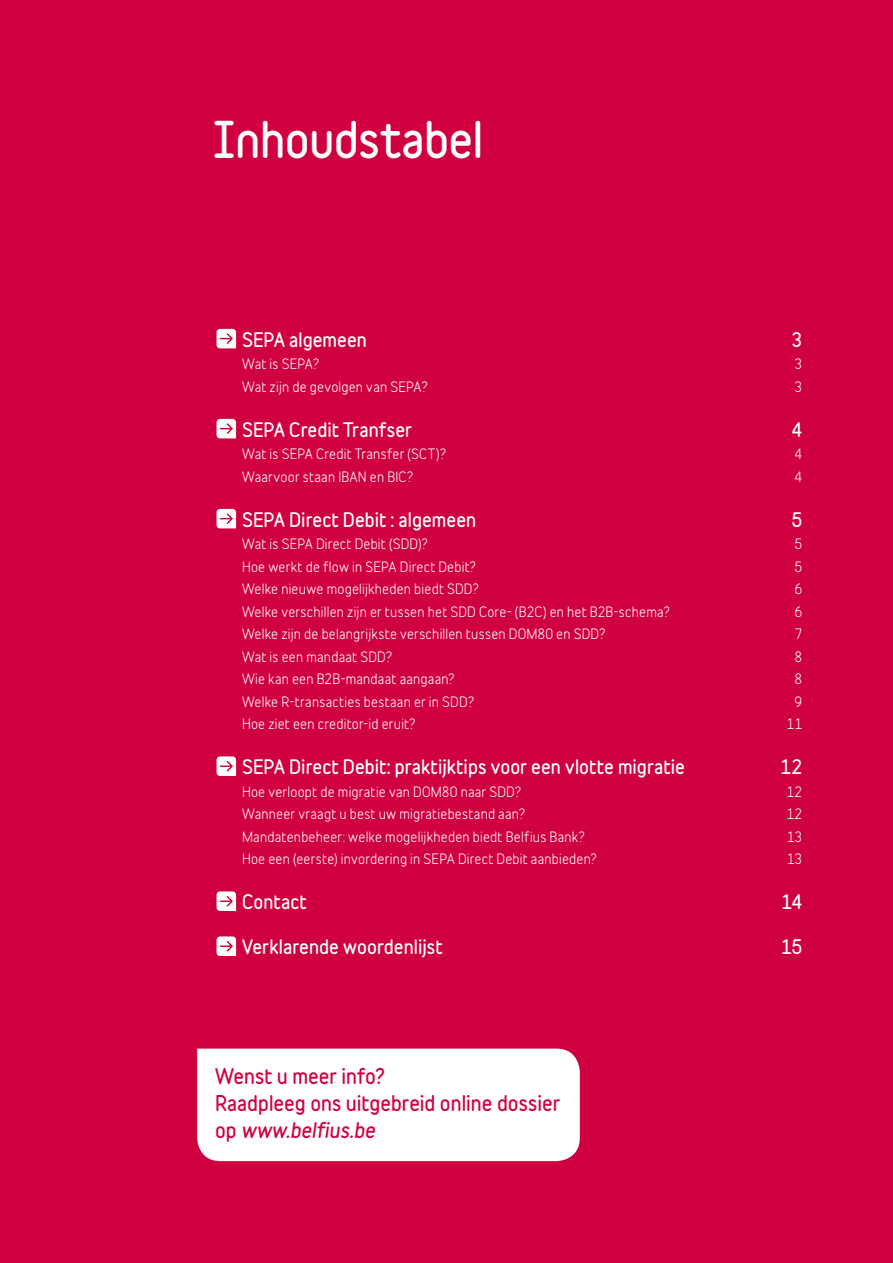
<style>
.page{position:relative;width:893px;height:1263px;background:#d00040}
.page>*{position:absolute;margin:0;border:0;box-sizing:border-box;transform-origin:0 0}
.t1{font:700 45.3px "Belfius Normal";letter-spacing:-.01em;color:#fff}
.t2{font:700 19.5px/27px "Belfius Alternative";color:#d00040}
.t3{font:700 18px "Belfius Alternative";color:#fff}
.t4{font:13.5px "Belfius Alternative";letter-spacing:.015em;color:#fff}
.s1{font-style:italic}
</style>
<div class="page">
<div style="left:197px;top:1048px;width:383px;height:113px;background:#fff"></div>
<svg style="left:217px;top:329px;width:19px;height:19px"></svg>
<svg style="left:217px;top:419px;width:19px;height:19px"></svg>
<svg style="left:217px;top:509px;width:19px;height:19px"></svg>
<svg style="left:217px;top:756px;width:19px;height:20px"></svg>
<svg style="left:217px;top:891px;width:19px;height:20px"></svg>
<svg style="left:217px;top:936px;width:19px;height:20px"></svg>
<h1 class="t1" style="left:213px;top:104px;width:271px">Inhoudstabel</h1>
<h3 class="t3" style="left:242px;top:325px;width:126px">SEPA algemeen</h3>
<h3 class="t3" style="left:791px;top:325px;width:12px">3</h3>
<p class="t4" style="left:242px;top:353px;width:79px">Wat is SEPA?</p>
<p class="t4" style="left:795px;top:353px;width:9px">3</p>
<p class="t4" style="left:242px;top:375px;width:188px">Wat zijn de gevolgen van SEPA?</p>
<p class="t4" style="left:795px;top:375px;width:9px">3</p>
<h3 class="t3" style="left:242px;top:415px;width:171px">SEPA Credit Tranfser</h3>
<h3 class="t3" style="left:791px;top:415px;width:12px">4</h3>
<p class="t4" style="left:242px;top:443px;width:206px">Wat is SEPA Credit Transfer (SCT)?</p>
<p class="t4" style="left:795px;top:443px;width:9px">4</p>
<p class="t4" style="left:242px;top:465px;width:173px">Waarvoor staan IBAN en BIC?</p>
<p class="t4" style="left:795px;top:465px;width:9px">4</p>
<h3 class="t3" style="left:242px;top:505px;width:236px">SEPA Direct Debit : algemeen</h3>
<h3 class="t3" style="left:791px;top:505px;width:12px">5</h3>
<p class="t4" style="left:242px;top:533px;width:188px">Wat is SEPA Direct Debit (SDD)?</p>
<p class="t4" style="left:795px;top:533px;width:9px">5</p>
<p class="t4" style="left:242px;top:555px;width:236px">Hoe werkt de flow in SEPA Direct Debit?</p>
<p class="t4" style="left:795px;top:555px;width:9px">5</p>
<p class="t4" style="left:242px;top:578px;width:239px">Welke nieuwe mogelijkheden biedt SDD?</p>
<p class="t4" style="left:795px;top:578px;width:9px">6</p>
<p class="t4" style="left:242px;top:600px;width:429px">Welke verschillen zijn er tussen het SDD Core- (B2C) en het B2B-schema?</p>
<p class="t4" style="left:795px;top:600px;width:9px">6</p>
<p class="t4" style="left:242px;top:623px;width:365px">Welke zijn de belangrijkste verschillen tussen DOM80 en SDD?</p>
<p class="t4" style="left:795px;top:623px;width:9px">7</p>
<p class="t4" style="left:242px;top:645px;width:152px">Wat is een mandaat SDD?</p>
<p class="t4" style="left:795px;top:645px;width:9px">8</p>
<p class="t4" style="left:242px;top:668px;width:214px">Wie kan een B2B-mandaat aangaan?</p>
<p class="t4" style="left:795px;top:668px;width:9px">8</p>
<p class="t4" style="left:242px;top:690px;width:234px">Welke R-transacties bestaan er in SDD?</p>
<p class="t4" style="left:795px;top:690px;width:9px">9</p>
<p class="t4" style="left:242px;top:713px;width:175px">Hoe ziet een creditor-id eruit?</p>
<p class="t4" style="left:787px;top:713px;width:17px">11</p>
<h3 class="t3" style="left:242px;top:753px;width:444px">SEPA Direct Debit: praktijktips voor een vlotte migratie</h3>
<h3 class="t3" style="left:780px;top:753px;width:24px">12</h3>
<p class="t4" style="left:242px;top:780px;width:281px">Hoe verloopt de migratie van DOM80 naar SDD?</p>
<p class="t4" style="left:786px;top:780px;width:17px">12</p>
<p class="t4" style="left:242px;top:803px;width:285px">Wanneer vraagt u best uw migratiebestand aan?</p>
<p class="t4" style="left:786px;top:803px;width:17px">12</p>
<p class="t4" style="left:242px;top:825px;width:344px">Mandatenbeheer: welke mogelijkheden biedt Belfius Bank?</p>
<p class="t4" style="left:787px;top:825px;width:17px">13</p>
<p class="t4" style="left:242px;top:848px;width:357px">Hoe een (eerste) invordering in SEPA Direct Debit aanbieden?</p>
<p class="t4" style="left:787px;top:848px;width:17px">13</p>
<h3 class="t3" style="left:242px;top:888px;width:66px">Contact</h3>
<h3 class="t3" style="left:781px;top:888px;width:23px">14</h3>
<h3 class="t3" style="left:242px;top:933px;width:202px">Verklarende woordenlijst</h3>
<h3 class="t3" style="left:781px;top:933px;width:23px">15</h3>
<h2 class="t2" style="left:215px;top:1062px;width:346px">Wenst u meer info?<br>Raadpleeg ons uitgebreid online dossier op <span class="s1">www.belfius.be</span></h2>
</div>
